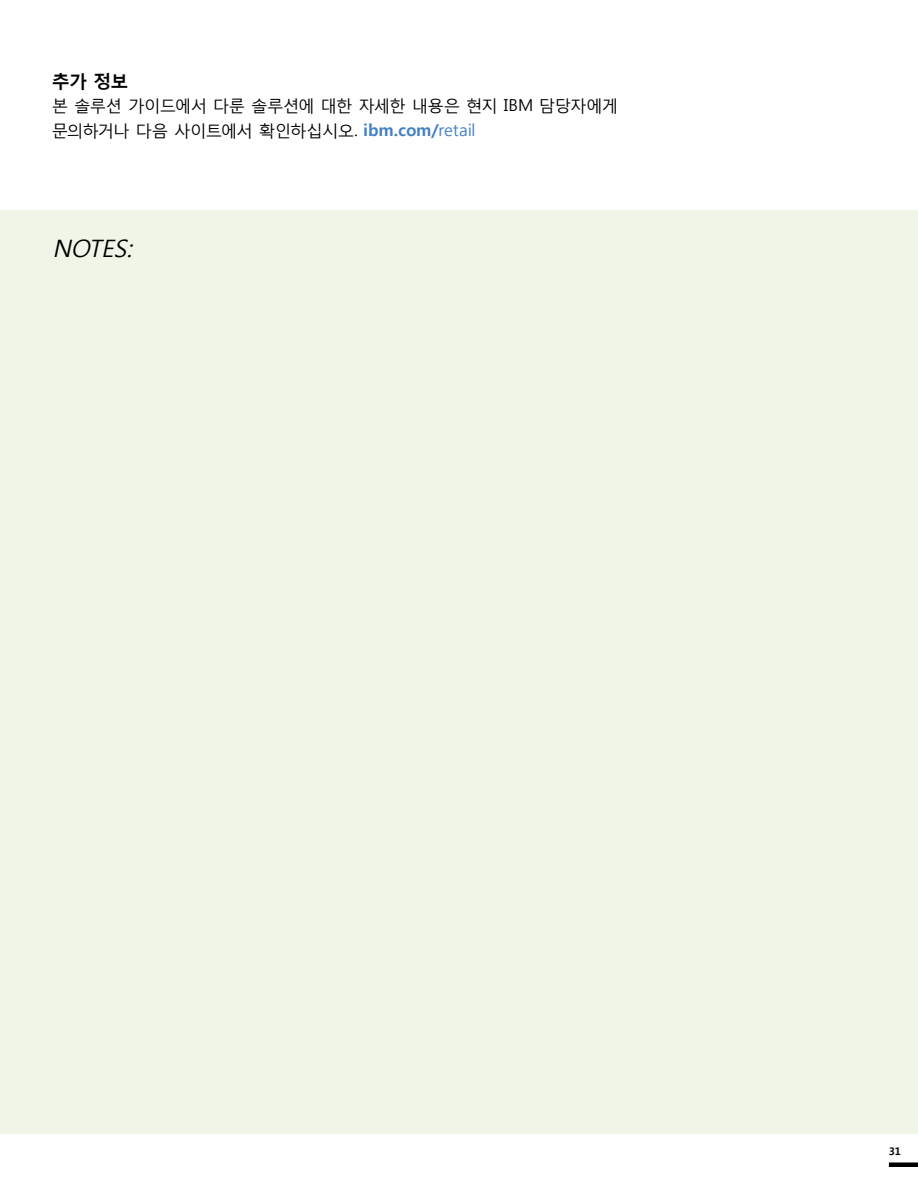
<style>
.page{position:relative;width:918px;height:1188px;background:#fff}
.page>*{position:absolute;margin:0;border:0;box-sizing:border-box;transform-origin:0 0}
.t1{font:italic 24px "Malgun Gothic";color:#000}
.t2{font:700 18px "Malgun Gothic";color:#000}
.t3{font:16.5px/25.5px "Malgun Gothic";letter-spacing:-.045em;color:#000}
.t4{font:700 10.5px "Malgun Gothic";color:#000}
.s1{font-weight:700;color:#4180c3}
.s2{color:#4180c3}
</style>
<div class="page">
<div style="left:889px;top:1162px;width:29px;height:5px;background:#000"></div>
<div style="left:0;top:211px;width:918px;height:923px;background:#f0f6e7"></div>
<p class="t2" style="left:52px;top:70px;width:78px">추가 정보</p>
<p class="t3" style="left:52px;top:93px;width:568px">본 솔루션 가이드에서 다룬 솔루션에 대한 자세한 내용은 현지 IBM 담당자에게 문의하거나 다음 사이트에서 확인하십시오. <span class="s1">ibm.com/</span><span class="s2">retail</span></p>
<h1 class="t1" style="left:52px;top:234px;width:87px">NOTES:</h1>
<p class="t4" style="left:889px;top:1145px;width:14px">31</p>
</div>
